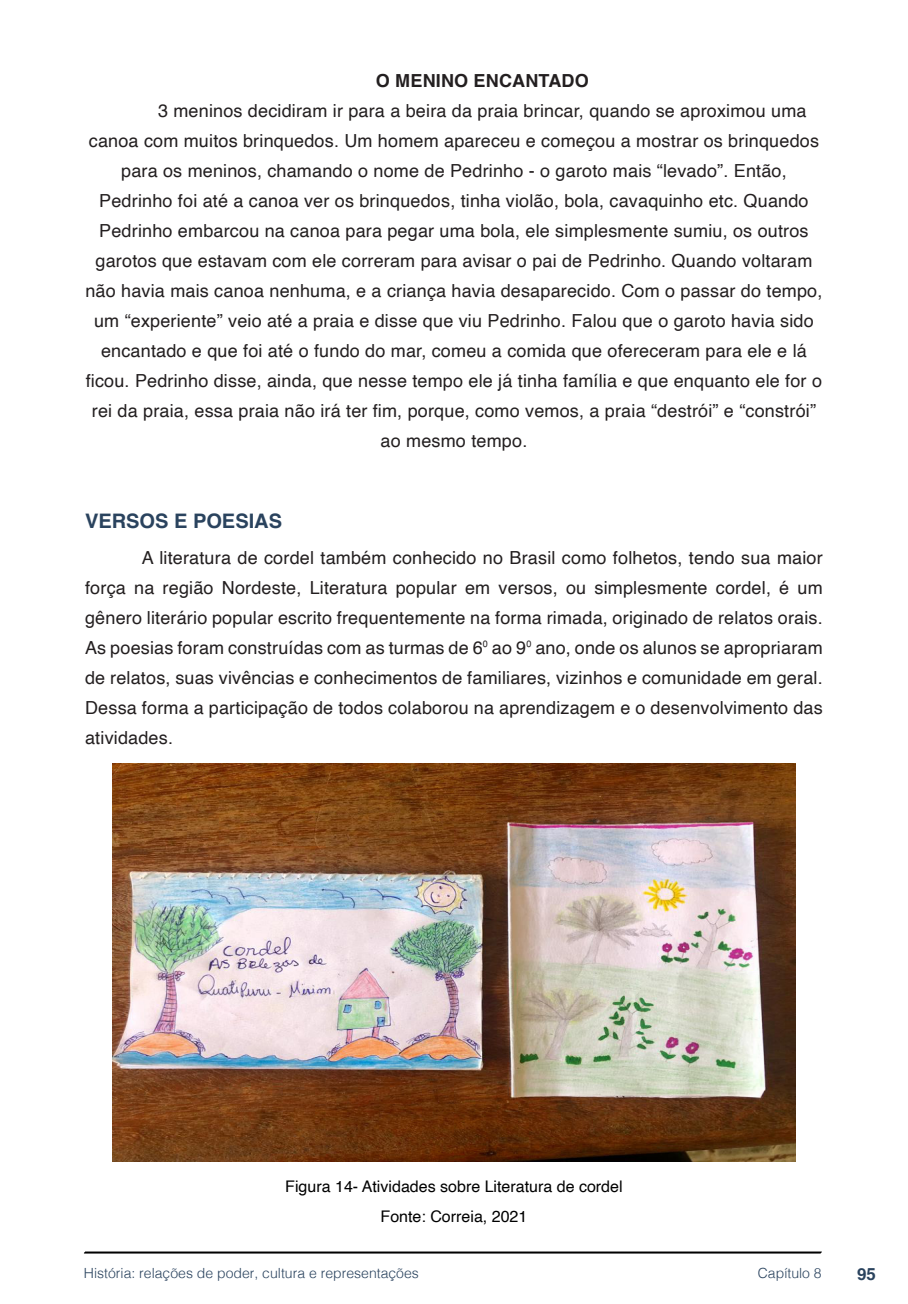
<style>
.page{position:relative;width:908px;height:1304px;background:#fff}
.page>*{position:absolute;margin:0;border:0;box-sizing:border-box;transform-origin:0 0}
.TITULOS{font:700 20px "Helvetica";color:#2a435e}
.txt{font:18px/30px "Helvetica";letter-spacing:.01em;color:#231f20;text-align:justify}
.txt-2{font:700 18px "Helvetica";letter-spacing:.01em;color:#231f20}
.t1{font:700 16.8px "Helvetica";color:#2a435e}
.imagens_graf_tab{font:16px "Helvetica";color:#000}
.t2{font:300 14px "Helvetica";color:#2a435e}
</style>
<div class="page">
<svg style="left:84px;top:1251px;width:737px;height:3px;background:#515151"></svg>
<img style="left:112px;top:764px;width:683px;height:397px">
<p class="txt-2" style="left:376px;top:70px;width:214px">O MENINO ENCANTADO</p>
<p class="txt" style="left:158px;top:96px;width:649px">3 meninos decidiram ir para a beira da praia brincar, quando se aproximou uma</p>
<p class="txt" style="left:89px;top:126px;width:731px">canoa com muitos brinquedos. Um homem apareceu e começou a mostrar os brinquedos</p>
<p class="txt" style="left:121px;top:156px;width:666px">para os meninos, chamando o nome de Pedrinho - o garoto mais “levado”. Então,</p>
<p class="txt" style="left:99px;top:186px;width:710px">Pedrinho foi até a canoa ver os brinquedos, tinha violão, bola, cavaquinho etc. Quando</p>
<p class="txt" style="left:99px;top:216px;width:710px">Pedrinho embarcou na canoa para pegar uma bola, ele simplesmente sumiu, os outros</p>
<p class="txt" style="left:95px;top:246px;width:718px">garotos que estavam com ele correram para avisar o pai de Pedrinho. Quando voltaram</p>
<p class="txt" style="left:85px;top:276px;width:738px">não havia mais canoa nenhuma, e a criança havia desaparecido. Com o passar do tempo,</p>
<p class="txt" style="left:94px;top:306px;width:721px">um “experiente” veio até a praia e disse que viu Pedrinho. Falou que o garoto havia sido</p>
<p class="txt" style="left:101px;top:336px;width:707px">encantado e que foi até o fundo do mar, comeu a comida que ofereceram para ele e lá</p>
<p class="txt" style="left:86px;top:366px;width:737px">ficou. Pedrinho disse, ainda, que nesse tempo ele já tinha família e que enquanto ele for o</p>
<p class="txt" style="left:92px;top:396px;width:725px">rei da praia, essa praia não irá ter fim, porque, como vemos, a praia “destrói” e “constrói”</p>
<p class="txt" style="left:380px;top:426px;width:148px">ao mesmo tempo.</p>
<p class="TITULOS" style="left:85px;top:509px;width:198px">VERSOS E POESIAS</p>
<p class="txt" style="left:85px;top:543px;width:738px;text-indent:57px">A literatura de cordel também conhecido no Brasil como folhetos, tendo sua maior força na região Nordeste, Literatura popular em versos, ou simplesmente cordel, é um gênero literário popular escrito frequentemente na forma rimada, originado de relatos orais.<br>As poesias foram construídas com as turmas de 6⁰ ao 9⁰ ano, onde os alunos se apropriaram de relatos, suas vivências e conhecimentos de familiares, vizinhos e comunidade em geral.<br>Dessa forma a participação de todos colaborou na aprendizagem e o desenvolvimento das atividades.</p>
<p class="imagens_graf_tab" style="left:285px;top:1174px;width:339px">Figura 14- Atividades sobre Literatura de cordel</p>
<p class="imagens_graf_tab" style="left:380px;top:1204px;width:148px">Fonte: Correia, 2021</p>
<p class="t2" style="left:84px;top:1261px;width:336px">História: relações de poder, cultura e representações</p>
<p class="t2" style="left:757px;top:1261px;width:65px">Capítulo 8</p>
<p class="t1" style="left:856px;top:1264px;width:20px">95</p>
</div>
